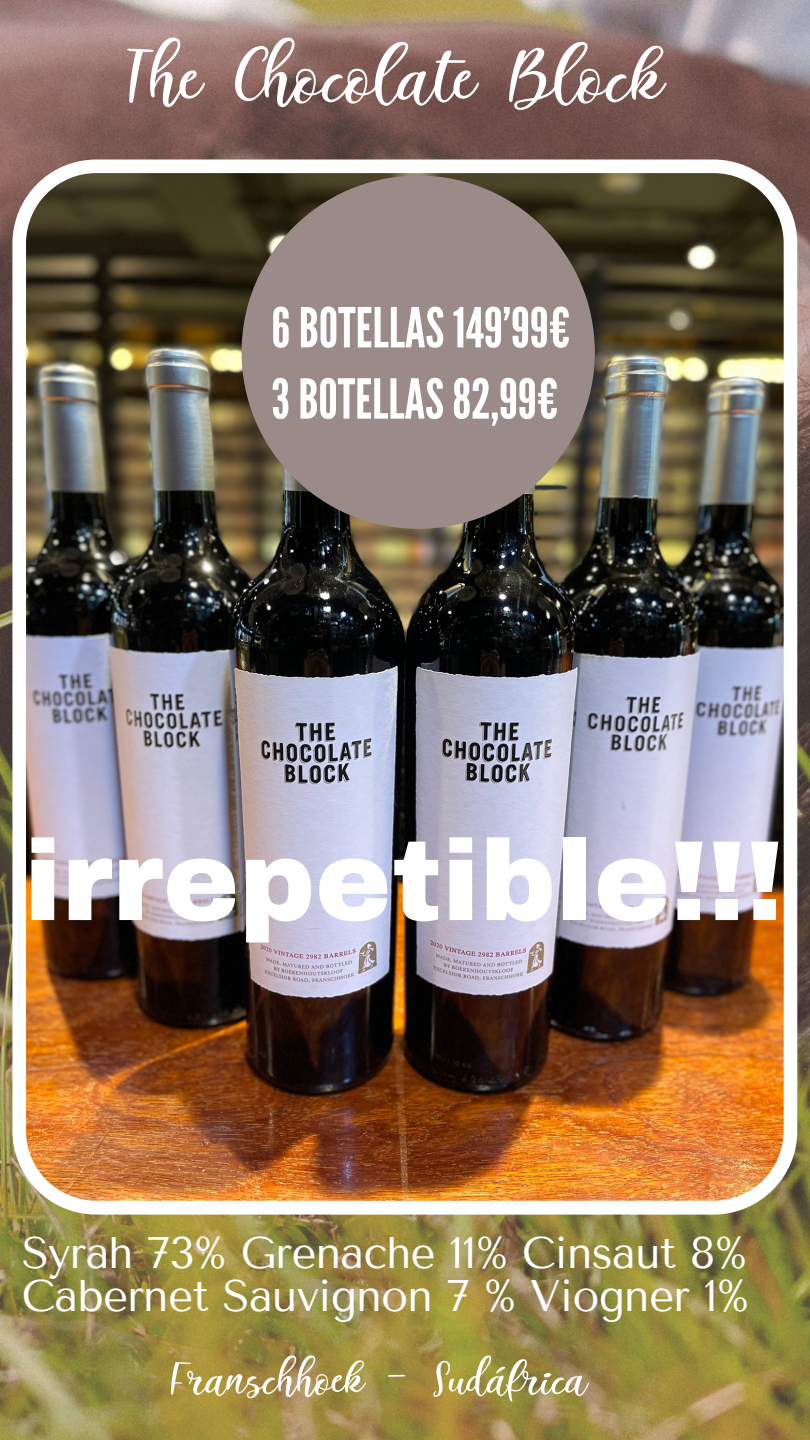
<style>
.page{position:relative;width:810px;height:1440px;background:#fff}
.page>*{position:absolute;margin:0;border:0;box-sizing:border-box;transform-origin:0 0}
.t1{font:900 114px "Archivo";color:#fff}
.t2{font:100.5px "Italian Breakfast";color:#fff}
.t3{font:60px "Italian Breakfast";color:#fff}
.t4{font:55px/71.2px "League Gothic";color:#fff}
.t5{font:44px/43.5px "Tenor Sans";letter-spacing:-.02em;color:#fff}
</style>
<div class="page">
<img style="left:0;top:0;width:810px;height:1440px">
<img style="left:12px;top:160px;width:786px;height:1055px">
<div style="left:242px;top:176px;width:353px;height:353px;background:#9a8b88;border-radius:50%"></div>
<h2 class="t2" style="left:127px;top:24px;width:533px">The Chocolate Block</h2>
<p class="t4" style="left:271px;top:293px;width:301px">6BOTELLAS149’99€<br>3BOTELLAS82,99€</p>
<h1 class="t1" style="left:24px;top:820px;width:761px">irrepetible!!!</h1>
<p class="t5" style="left:22px;top:1231px;width:729px">Syrah 73% Grenache 11% Cinsaut 8%<br>Cabernet Sauvignon 7 % Viogner 1%</p>
<h3 class="t3" style="left:169px;top:1348px;width:417px">Franschhoek - Sudáfrica</h3>
</div>
